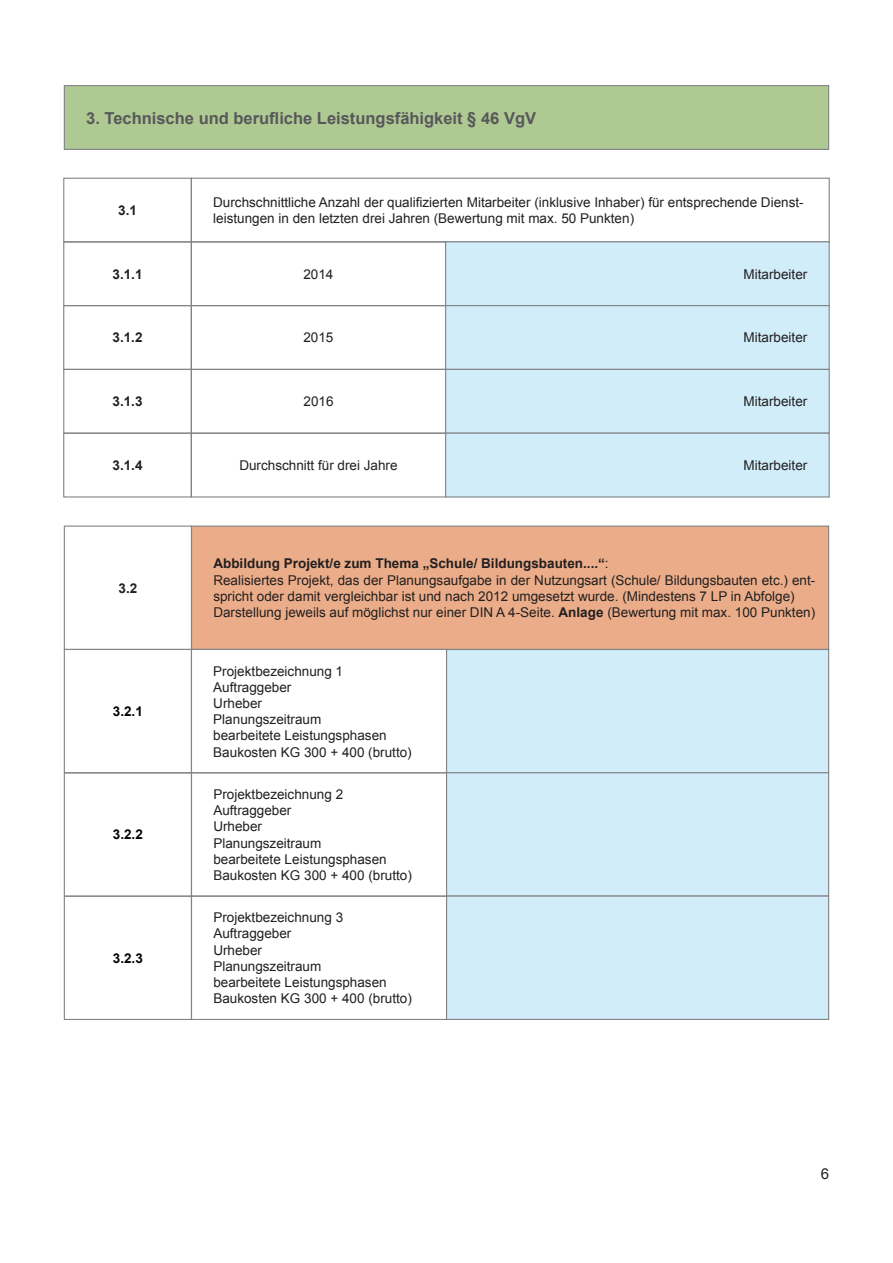
<style>
.page{position:relative;width:893px;height:1263px;background:#fff}
.page>*{position:absolute;margin:0;border:0;box-sizing:border-box;transform-origin:0 0}
.t1{font:700 16.5px "Arial";color:#57585a}
.t2{font:15px "Arial";color:#231f20}
.t3{font:13.5px/16.2px "Arial";color:#231f20}
.t4{font:700 13.5px "Arial";color:#231f20}
.t5{font:700 13.5px "Arial";color:#040503}
.s1{font-weight:400}
.s2{font-weight:700}
</style>
<div class="page">
<div style="left:64px;top:86px;width:765px;height:63px;background:#afc993"></div>
<div style="left:64px;top:85px;width:765px;height:65px;border:1px solid #828487"></div>
<div style="left:63px;top:178px;width:129px;height:65px;border:1px solid #828487"></div>
<div style="left:191px;top:178px;width:639px;height:65px;border:1px solid #828487"></div>
<div style="left:63px;top:241px;width:129px;height:65px;border:1px solid #828487"></div>
<div style="left:191px;top:241px;width:255px;height:65px;border:1px solid #828487"></div>
<div style="left:446px;top:242px;width:383px;height:64px;background:#d1edf9"></div>
<div style="left:445px;top:241px;width:385px;height:65px;border:1px solid #828487"></div>
<div style="left:63px;top:305px;width:129px;height:65px;border:1px solid #828487"></div>
<div style="left:191px;top:305px;width:255px;height:65px;border:1px solid #828487"></div>
<div style="left:446px;top:306px;width:383px;height:63px;background:#d1edf9"></div>
<div style="left:445px;top:305px;width:385px;height:65px;border:1px solid #828487"></div>
<div style="left:63px;top:369px;width:129px;height:65px;border:1px solid #828487"></div>
<div style="left:191px;top:369px;width:255px;height:65px;border:1px solid #828487"></div>
<div style="left:446px;top:369px;width:383px;height:64px;background:#d1edf9"></div>
<div style="left:445px;top:369px;width:385px;height:65px;border:1px solid #828487"></div>
<div style="left:63px;top:433px;width:129px;height:64px;border:1px solid #828487"></div>
<div style="left:191px;top:433px;width:255px;height:64px;border:1px solid #828487"></div>
<div style="left:446px;top:433px;width:383px;height:64px;background:#d1edf9"></div>
<div style="left:445px;top:433px;width:385px;height:64px;border:1px solid #828487"></div>
<div style="left:192px;top:526px;width:637px;height:123px;background:#ebad89"></div>
<div style="left:191px;top:525px;width:638px;height:125px;border:1px solid #828487"></div>
<div style="left:64px;top:525px;width:128px;height:125px;border:1px solid #828487"></div>
<div style="left:64px;top:649px;width:128px;height:124px;border:1px solid #828487"></div>
<div style="left:191px;top:649px;width:256px;height:124px;border:1px solid #828487"></div>
<div style="left:446px;top:649px;width:383px;height:124px;background:#d1edf9;border:1px solid #828487"></div>
<div style="left:64px;top:772px;width:128px;height:125px;border:1px solid #828487"></div>
<div style="left:64px;top:896px;width:128px;height:124px;border:1px solid #828487"></div>
<div style="left:191px;top:772px;width:256px;height:125px;border:1px solid #828487"></div>
<div style="left:191px;top:895px;width:256px;height:125px;border:1px solid #828487"></div>
<div style="left:446px;top:772px;width:383px;height:125px;background:#d1edf9;border:1px solid #828487"></div>
<div style="left:446px;top:895px;width:383px;height:125px;background:#d1edf9;border:1px solid #828487"></div>
<p class="t1" style="left:86px;top:107px;width:451px">3. Technische und berufliche Leistungsfähigkeit § 46 VgV</p>
<p class="t4" style="left:118px;top:201px;width:20px">3.1</p>
<p class="t3" style="left:213px;top:194px;width:592px">Durchschnittliche Anzahl der qualifizierten Mitarbeiter (inklusive Inhaber) für entsprechende Dienst&shy;leistungen in den letzten drei Jahren (Bewertung mit max. 50 Punkten)</p>
<p class="t4" style="left:113px;top:265px;width:32px">3.1.1</p>
<p class="t3" style="left:303px;top:266px;width:32px">2014</p>
<p class="t3" style="left:744px;top:266px;width:65px">Mitarbeiter</p>
<p class="t4" style="left:113px;top:329px;width:32px">3.1.2</p>
<p class="t3" style="left:303px;top:330px;width:32px">2015</p>
<p class="t3" style="left:744px;top:330px;width:65px">Mitarbeiter</p>
<p class="t4" style="left:113px;top:392px;width:32px">3.1.3</p>
<p class="t3" style="left:303px;top:393px;width:32px">2016</p>
<p class="t3" style="left:744px;top:393px;width:65px">Mitarbeiter</p>
<p class="t4" style="left:113px;top:456px;width:32px">3.1.4</p>
<p class="t3" style="left:239px;top:457px;width:160px">Durchschnitt für drei Jahre</p>
<p class="t3" style="left:744px;top:457px;width:65px">Mitarbeiter</p>
<p class="t4" style="left:119px;top:579px;width:20px">3.2</p>
<p class="t5" style="left:113px;top:702px;width:32px">3.2.1</p>
<p class="t5" style="left:113px;top:826px;width:32px">3.2.2</p>
<p class="t5" style="left:113px;top:949px;width:32px">3.2.3</p>
<p class="t4" style="left:213px;top:555px;width:397px">Abbildung Projekt/e zum Thema „Schule/ Bildungsbauten....“<span class="s1">:</span></p>
<p class="t3" style="left:213px;top:572px;width:603px">Realisiertes Projekt, das der Planungsaufgabe in der Nutzungsart (Schule/ Bildungsbauten etc.) ent&shy;spricht oder damit vergleichbar ist und nach 2012 umgesetzt wurde. (Mindestens 7 LP in Abfolge)</p>
<p class="t3" style="left:213px;top:604px;width:603px">Darstellung jeweils auf möglichst nur einer DIN A 4-Seite. <span class="s2">Anlage</span> (Bewertung mit max. 100 Punkten)</p>
<p class="t3" style="left:213px;top:663px;width:131px">Projektbezeichnung 1</p>
<p class="t3" style="left:213px;top:679px;width:80px">Auftraggeber</p>
<p class="t3" style="left:213px;top:695px;width:50px">Urheber</p>
<p class="t3" style="left:213px;top:711px;width:110px">Planungszeitraum</p>
<p class="t3" style="left:213px;top:728px;width:175px">bearbeitete Leistungsphasen</p>
<p class="t3" style="left:213px;top:744px;width:200px">Baukosten KG 300 + 400 (brutto)</p>
<p class="t3" style="left:213px;top:786px;width:131px">Projektbezeichnung 2</p>
<p class="t3" style="left:213px;top:802px;width:80px">Auftraggeber</p>
<p class="t3" style="left:213px;top:818px;width:50px">Urheber</p>
<p class="t3" style="left:213px;top:835px;width:110px">Planungszeitraum</p>
<p class="t3" style="left:213px;top:851px;width:175px">bearbeitete Leistungsphasen</p>
<p class="t3" style="left:213px;top:867px;width:200px">Baukosten KG 300 + 400 (brutto)</p>
<p class="t3" style="left:213px;top:909px;width:131px">Projektbezeichnung 3</p>
<p class="t3" style="left:213px;top:926px;width:80px">Auftraggeber</p>
<p class="t3" style="left:213px;top:942px;width:50px">Urheber</p>
<p class="t3" style="left:213px;top:958px;width:110px">Planungszeitraum</p>
<p class="t3" style="left:213px;top:974px;width:175px">bearbeitete Leistungsphasen</p>
<p class="t3" style="left:213px;top:990px;width:200px">Baukosten KG 300 + 400 (brutto)</p>
<p class="t2" style="left:821px;top:1164px;width:10px">6</p>
</div>
